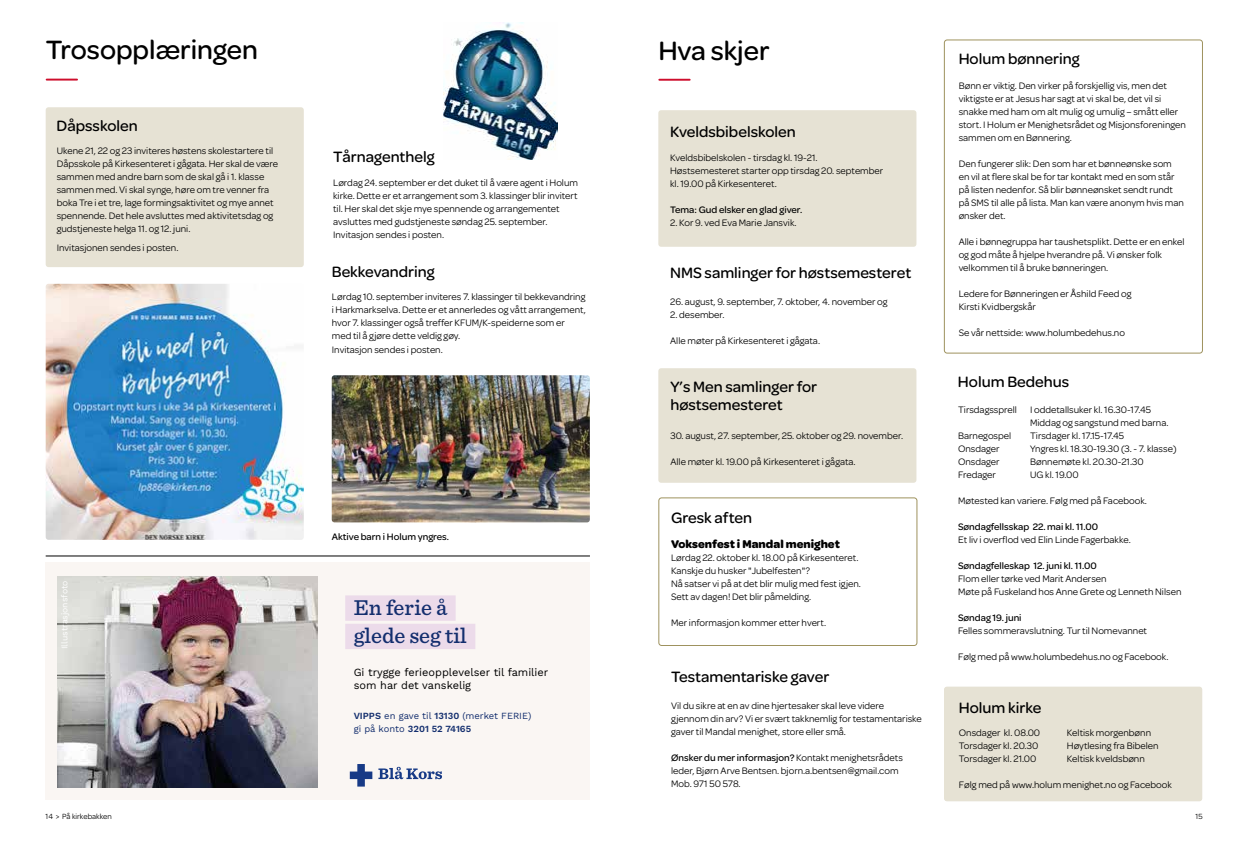
<style>
.page{position:relative;width:1248px;height:851px;background:#fff}
.page>*{position:absolute;margin:0;border:0;box-sizing:border-box;transform-origin:0 0}
.t1{font:500 28.3px "Omnes";color:#000}
.t2{font:500 22.4px/28.3px "Sentinel";color:#132e6e}
.t3{font:500 16px/18px "Omnes";color:#000}
.t4{font:700 12px "Omnes";color:#000}
.t5{font:11px/13.2px "Work Sans";color:#000}
.t6{font:10px/13px "Omnes";color:#000}
.t7{font:500 10px "Omnes";color:#000}
.t8{font:9.4px/13.3px "Work Sans";color:#132e6e}
.t9{font:8.6px "Work Sans";color:#fff}
.t10{font:8px "Omnes";color:#000}
.s1{font-weight:600}
.s2{font-weight:500}
</style>
<div class="page">
<div style="left:944px;top:686px;width:257px;height:115px;background:#e6e2d4"></div>
<div style="left:658px;top:497px;width:259px;height:148px;border:1px solid #9e925e;border-radius:3px"></div>
<div style="left:658px;top:368px;width:258px;height:114px;background:#e6e2d4;border-radius:3px"></div>
<div style="left:658px;top:110px;width:258px;height:137px;background:#e6e2d4;border-radius:3px"></div>
<div style="left:46px;top:107px;width:258px;height:160px;background:#e6e2d4;border-radius:3px"></div>
<hr style="left:659px;top:79px;width:30px;height:2px;background:#ce0e2d">
<hr style="left:47px;top:79px;width:30px;height:2px;background:#ce0e2d">
<div style="left:45px;top:562px;width:545px;height:237px;background:#faf6f3"></div>
<div style="left:345px;top:595px;width:110px;height:25px;background:#ecdbea"></div>
<div style="left:345px;top:623px;width:130px;height:26px;background:#ecdbea"></div>
<svg style="left:378px;top:766px;width:64px;height:13px"></svg>
<svg style="left:350px;top:764px;width:22px;height:22px"></svg>
<img style="left:57px;top:576px;width:260px;height:211px">
<hr style="left:46px;top:555px;width:544px;height:1px;background:#000">
<img style="left:443px;top:22px;width:114px;height:138px">
<div style="left:944px;top:40px;width:258px;height:313px;border:1px solid #9e925e;border-radius:3px"></div>
<img style="left:46px;top:284px;width:258px;height:255px">
<img style="left:332px;top:375px;width:258px;height:147px">
<h1 class="t1" style="left:46px;top:30px;width:214px">Trosopplæringen</h1>
<h3 class="t3" style="left:57px;top:115px;width:83px">Dåpsskolen</h3>
<p class="t6" style="left:57px;top:143px;width:223px">Ukene 21, 22 og 23 inviteres høstens skolestartere til Dåpsskole på Kirkesenteret i gågata. Her skal de være sammen med andre barn som de skal gå i 1. klasse sammen med. Vi skal synge, høre om tre venner fra boka Tre i et tre, lage formingsaktivitet og mye annet spennende. Det hele avsluttes med aktivitetsdag og gudstjeneste helga 11. og 12. juni.</p>
<p class="t6" style="left:57px;top:240px;width:123px">Invitasjonen sendes i posten.</p>
<h3 class="t3" style="left:333px;top:147px;width:103px">Tårnagenthelg</h3>
<p class="t6" style="left:333px;top:175px;width:246px">Lørdag 24. september er det duket til å være agent i Holum kirke. Dette er et arrangement som 3. klassinger blir invitert til. Her skal det skje mye spennende og arrangementet avsluttes med gudstjeneste søndag 25. september.<br>Invitasjon sendes i posten.</p>
<h3 class="t3" style="left:332px;top:261px;width:104px">Bekkevandring</h3>
<p class="t6" style="left:332px;top:290px;width:255px">Lørdag 10. september inviteres 7. klassinger til bekkevandring i Harkmarkselva. Dette er et annerledes og vått arrangement, hvor 7. klassinger også treffer KFUM/K-speiderne som er med til å gjøre dette veldig gøy.<br>Invitasjon sendes i posten.</p>
<p class="t9" style="left:58px;top:649px;width:70px;rotate:-90deg">Illustrasjonsfoto</p>
<p class="t7" style="left:332px;top:529px;width:119px">Aktive barn i Holum yngres.</p>
<h2 class="t2" style="left:353px;top:591px;width:115px">En ferie å glede seg til</h2>
<p class="t5" style="left:353px;top:664px;width:196px">Gi trygge ferieopplevelser til familier som har det vanskelig</p>
<p class="t8" style="left:353px;top:708px;width:179px"><span class="s1">VIPPS</span> en gave til <span class="s1">13130</span> (merket FERIE) gi på konto <span class="s1">3201 52 74165</span></p>
<h1 class="t1" style="left:658px;top:30px;width:113px">Hva skjer</h1>
<h3 class="t3" style="left:670px;top:121px;width:127px">Kveldsbibelskolen</h3>
<p class="t6" style="left:670px;top:151px;width:214px">Kveldsbibelskolen - tirsdag kl. 19-21.<br>Høstsemesteret starter opp tirsdag 20. september kl. 19.00 på Kirkesenteret.</p>
<p class="t7" style="left:670px;top:203px;width:134px">Tema: Gud elsker en glad giver.</p>
<p class="t6" style="left:670px;top:216px;width:128px">2. Kor 9. ved Eva Marie Jansvik.</p>
<h3 class="t3" style="left:670px;top:263px;width:243px">NMS samlinger for høstsemesteret</h3>
<p class="t6" style="left:670px;top:294px;width:219px">26. august, 9. september, 7. oktober, 4. november og</p>
<p class="t6" style="left:670px;top:307px;width:56px">2. desember.</p>
<p class="t6" style="left:670px;top:333px;width:151px">Alle møter på Kirkesenteret i gågata.</p>
<h3 class="t3" style="left:670px;top:376px;width:148px">Y’s Men samlinger for høstsemesteret</h3>
<p class="t6" style="left:670px;top:429px;width:234px">30. august, 27. september, 25. oktober og 29. november.</p>
<p class="t6" style="left:670px;top:455px;width:187px">Alle møter kl. 19.00 på Kirkesenteret i gågata.</p>
<h3 class="t3" style="left:671px;top:507px;width:83px">Gresk aften</h3>
<p class="t4" style="left:671px;top:535px;width:170px">Voksenfest i Mandal menighet</p>
<p class="t6" style="left:671px;top:550px;width:191px">Lørdag 22. oktober kl. 18.00 på Kirkesenteret.<br>Kanskje du husker "Jubelfesten"?<br>Nå satser vi på at det blir mulig med fest igjen.<br>Sett av dagen! Det blir påmelding.</p>
<p class="t6" style="left:671px;top:615px;width:157px">Mer informasjon kommer etter hvert.</p>
<h3 class="t3" style="left:671px;top:667px;width:160px">Testamentariske gaver</h3>
<p class="t6" style="left:671px;top:698px;width:252px">Vil du sikre at en av dine hjertesaker skal leve videre gjennom din arv? Vi er svært takknemlig for testamentariske gaver til Mandal menighet, store eller små.</p>
<p class="t6" style="left:671px;top:750px;width:233px"><span class="s2">Ønsker du mer informasjon?</span> Kontakt menighetsrådets leder, Bjørn Arve Bentsen. bjorn.a.bentsen@gmail.com<br>Mob. 971 50 578.</p>
<h3 class="t3" style="left:958px;top:49px;width:122px">Holum bønnering</h3>
<p class="t6" style="left:958px;top:78px;width:229px">Bønn er viktig. Den virker på forskjellig vis, men det viktigste er at Jesus har sagt at vi skal be, det vil si snakke med ham om alt mulig og umulig – smått eller stort. I Holum er Menighetsrådet og Misjonsforeningen sammen om en Bønnering.</p>
<p class="t6" style="left:958px;top:156px;width:227px">Den fungerer slik: Den som har et bønneønske som en vil at flere skal be for tar kontakt med en som står på listen nedenfor. Så blir bønneønsket sendt rundt på SMS til alle på lista. Man kan være anonym hvis man ønsker det.</p>
<p class="t6" style="left:958px;top:234px;width:227px">Alle i bønnegruppa har taushetsplikt. Dette er en enkel og god måte å hjelpe hverandre på. Vi ønsker folk velkommen til å bruke bønneringen.</p>
<p class="t6" style="left:958px;top:286px;width:174px">Ledere for Bønneringen er Åshild Feed og<br>Kirsti Kvidbergskår</p>
<p class="t6" style="left:958px;top:325px;width:168px">Se vår nettside: www.holumbedehus.no</p>
<h3 class="t3" style="left:957px;top:371px;width:113px">Holum Bedehus</h3>
<p class="t6" style="left:958px;top:403px;width:60px">Tirsdagssprell</p>
<p class="t6" style="left:1030px;top:403px;width:140px">I oddetallsuker kl. 16.30-17.45<br>Middag og sangstund med barna.</p>
<p class="t6" style="left:958px;top:429px;width:55px">Barnegospel</p>
<p class="t6" style="left:1030px;top:429px;width:96px">Tirsdager kl. 17.15-17.45</p>
<p class="t6" style="left:958px;top:442px;width:43px">Onsdager</p>
<p class="t6" style="left:1030px;top:442px;width:148px">Yngres kl. 18.30-19.30 (3. - 7. klasse)</p>
<p class="t6" style="left:958px;top:455px;width:43px">Onsdager</p>
<p class="t6" style="left:1030px;top:455px;width:115px">Bønnemøte kl. 20.30-21.30</p>
<p class="t6" style="left:958px;top:468px;width:39px">Fredager</p>
<p class="t6" style="left:1030px;top:468px;width:50px">UG kl. 19.00</p>
<p class="t6" style="left:958px;top:494px;width:190px">Møtested kan variere. Følg med på Facebook.</p>
<p class="t7" style="left:958px;top:520px;width:141px">Søndagfellsskap 22. mai kl. 11.00</p>
<p class="t6" style="left:958px;top:533px;width:174px">Et liv i overflod ved Elin Linde Fagerbakke.</p>
<p class="t7" style="left:958px;top:559px;width:140px">Søndagfelleskap 12. juni kl. 11.00</p>
<p class="t6" style="left:958px;top:572px;width:225px">Flom eller tørke ved Marit Andersen<br>Møte på Fuskeland hos Anne Grete og Lenneth Nilsen</p>
<p class="t7" style="left:958px;top:611px;width:65px">Søndag 19. juni</p>
<p class="t6" style="left:958px;top:624px;width:190px">Felles sommeravslutning. Tur til Nomevannet</p>
<p class="t6" style="left:958px;top:650px;width:212px">Følg med på www.holumbedehus.no og Facebook.</p>
<h3 class="t3" style="left:958px;top:698px;width:84px">Holum kirke</h3>
<p class="t6" style="left:958px;top:725px;width:83px">Onsdager kl. 08.00</p>
<p class="t6" style="left:1066px;top:725px;width:86px">Keltisk morgenbønn</p>
<p class="t6" style="left:958px;top:738px;width:81px">Torsdager kl. 20.30</p>
<p class="t6" style="left:1066px;top:738px;width:93px">Høytlesing fra Bibelen</p>
<p class="t6" style="left:958px;top:751px;width:79px">Torsdager kl. 21.00</p>
<p class="t6" style="left:1066px;top:751px;width:79px">Keltisk kveldsbønn</p>
<p class="t6" style="left:958px;top:777px;width:214px">Følg med på www.holum menighet.no og Facebook</p>
<p class="t10" style="left:46px;top:810px;width:68px">14 &gt; På kirkebakken</p>
<p class="t10" style="left:1195px;top:810px;width:8px">15</p>
</div>
